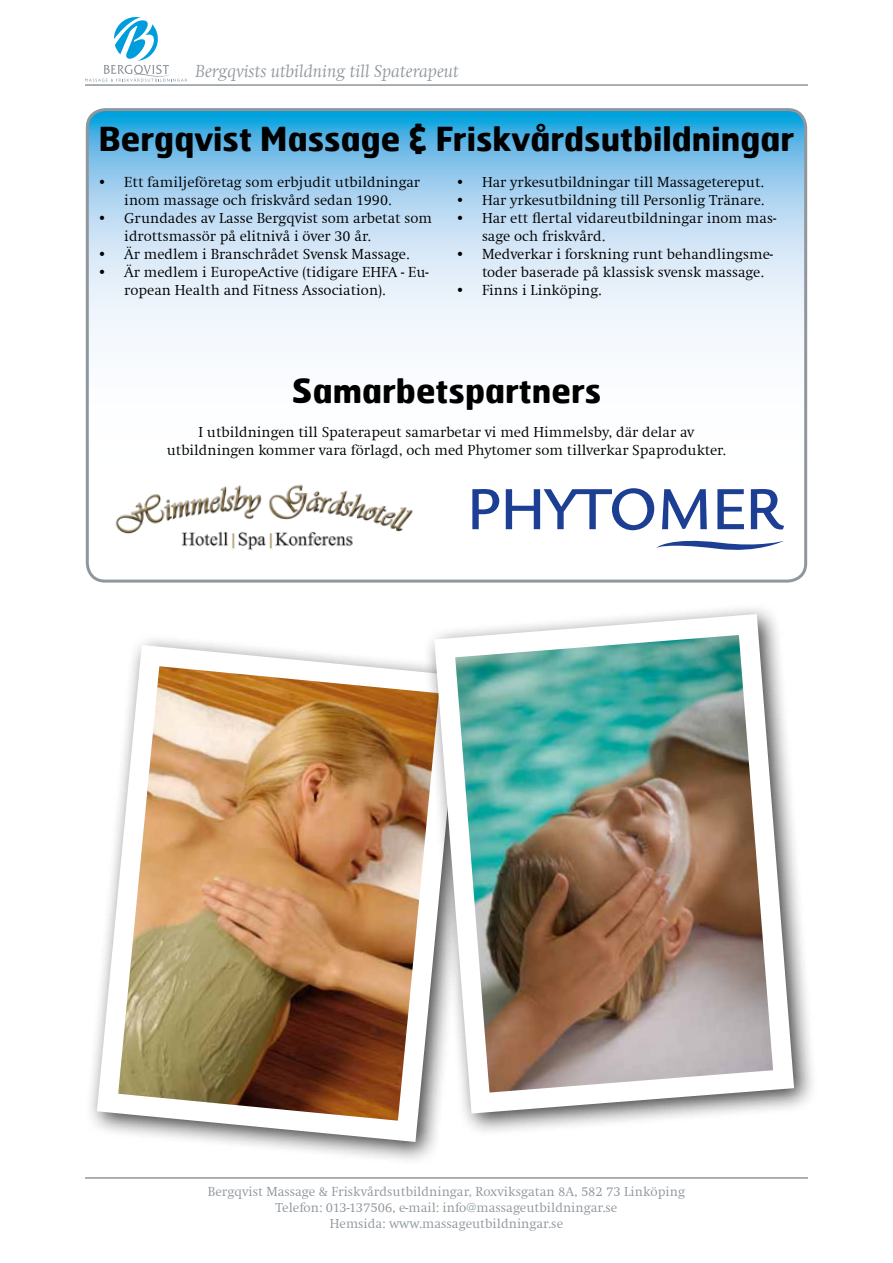
<style>
.page{position:relative;width:893px;height:1263px;background:#fff}
.page>*{position:absolute;margin:0;border:0;box-sizing:border-box;transform-origin:0 0}
.t1{font:700 33px "Hermes";color:#000}
.t2{font:italic 300 18px "Swift";color:#8f979d}
.t3{font:300 15px/18px "Swift";color:#000}
.t4{font:300 13.5px/16.2px "Swift";color:#8f979d;text-align:center}
</style>
<div class="page">
<hr style="left:85px;top:1177px;width:723px;height:2px;background:#8f979d">
<hr style="left:85px;top:84px;width:723px;height:2px;background:#8f979d">
<svg style="left:85px;top:17px;width:102px;height:65px"></svg>
<svg style="left:87px;top:110px;width:719px;height:469px"></svg>
<div style="left:86px;top:108px;width:721px;height:475px;border:3px solid #8f979d;border-radius:18px"></div>
<svg style="left:472px;top:489px;width:27px;height:40px"></svg>
<svg style="left:506px;top:488px;width:148px;height:42px"></svg>
<svg style="left:662px;top:489px;width:45px;height:40px"></svg>
<svg style="left:717px;top:489px;width:27px;height:40px"></svg>
<svg style="left:751px;top:489px;width:33px;height:40px"></svg>
<svg style="left:656px;top:536px;width:128px;height:14px"></svg>
<img style="left:109px;top:481px;width:312px;height:76px">
<div style="left:85px;top:633px;width:399px;height:533px;background:#000;opacity:.75"></div>
<img style="left:86px;top:634px;width:385px;height:518px">
<div style="left:422px;top:602px;width:396px;height:535px;background:#000;opacity:.75"></div>
<img style="left:424px;top:603px;width:381px;height:521px">
<p class="t2" style="left:196px;top:62px;width:265px">Bergqvists utbildning till Spaterapeut</p>
<h1 class="t1" style="left:99px;top:117px;width:697px">Bergqvist Massage &amp; Friskvårdsutbildningar</h1>
<p class="t3" style="left:97px;top:174px;width:324px;text-align:center">• Ett familjeföretag som erbjudit utbildningar inom massage och friskvård sedan 1990.</p>
<p class="t3" style="left:124px;top:210px;width:309px;text-indent:-27px">• Grundades av Lasse Bergqvist som arbetat som idrottsmassör på elitnivå i över 30 år.</p>
<p class="t3" style="left:97px;top:246px;width:314px">• Är medlem i Branschrådet Svensk Massage.</p>
<p class="t3" style="left:124px;top:264px;width:306px;text-indent:-27px">• Är medlem i EuropeActive (tidigare EHFA - Eu&shy;ropean Health and Fitness Association).</p>
<p class="t3" style="left:455px;top:174px;width:310px">• Har yrkesutbildningar till Massagetereput.</p>
<p class="t3" style="left:455px;top:192px;width:311px">• Har yrkesutbildning till Personlig Tränare.</p>
<p class="t3" style="left:482px;top:210px;width:296px;text-indent:-27px">• Har ett flertal vidareutbildningar inom mas&shy;sage och friskvård.</p>
<p class="t3" style="left:482px;top:246px;width:293px;text-indent:-27px">• Medverkar i forskning runt behandlingsme&shy;toder baserade på klassisk svensk massage.</p>
<p class="t3" style="left:455px;top:282px;width:148px">• Finns i Linköping.</p>
<h1 class="t1" style="left:292px;top:369px;width:311px">Samarbetspartners</h1>
<p class="t3" style="left:167px;top:423px;width:561px;text-align:center">I utbildningen till Spaterapeut samarbetar vi med Himmelsby, där delar av utbildningen kommer vara förlagd, och med Phytomer som tillverkar Spaprodukter.</p>
<p class="t4" style="left:208px;top:1183px;width:479px">Bergqvist Massage &amp; Friskvårdsutbildningar, Roxviksgatan 8A, 582 73 Linköping<br>Telefon: 013-137506, e-mail: info@massageutbildningar.se<br>Hemsida: www.massageutbildningar.se</p>
</div>
